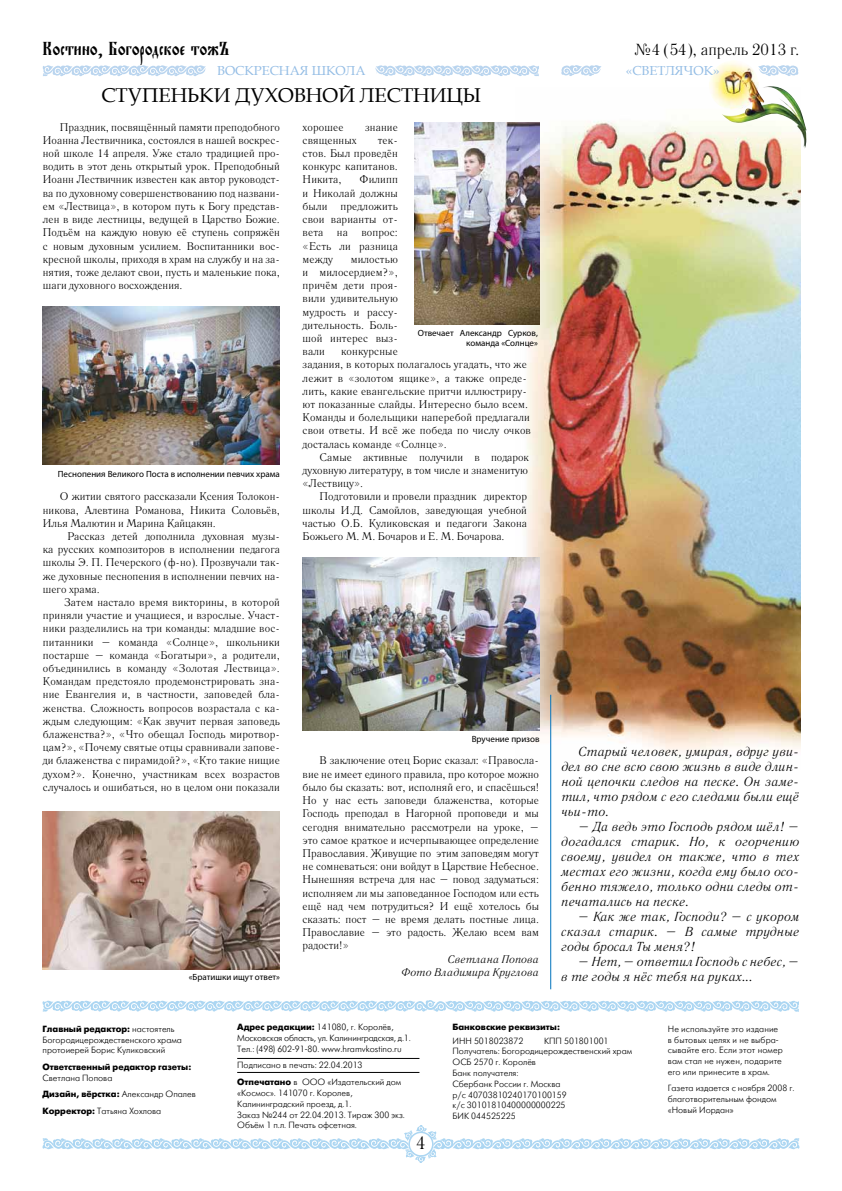
<style>
.page{position:relative;width:842px;height:1191px;background:#fff}
.page>*{position:absolute;margin:0;border:0;box-sizing:border-box;transform-origin:0 0}
.t1{font:20px "Book Antiqua";color:#000}
.t2{font:20px "Evangelie";color:#000}
.t3{font:18px "Literaturnaya C";color:#000}
.t4{font:16px "Literaturnaya C";color:#000}
.t5{font:italic 13px/15px "Literaturnaya C";color:#000;text-align:justify}
.t6{font:13px "Book Antiqua";color:#94bde5}
.t7{font:11px/13.2px "Literaturnaya C";color:#000;text-align:justify}
.t8{font:italic 11px/13.2px "Literaturnaya C";color:#000;text-align:right}
.t9{font:9px/10.8px "Futuris C";color:#000}
.t10{font:9px/10.8px "Myriad Pro";color:#000;text-align:right}
.t11{font:700 9px "Futuris C";color:#000}
.s1{font-weight:700}
</style>
<div class="page">
<svg style="left:43px;top:1125px;width:756px;height:37px"></svg>
<img style="left:516px;top:121px;width:284px;height:649px">
<svg style="left:43px;top:65px;width:163px;height:11px"></svg>
<svg style="left:375px;top:65px;width:164px;height:11px"></svg>
<hr style="left:237px;top:1058px;width:182px;height:1px;background:#000">
<hr style="left:237px;top:1072px;width:182px;height:1px;background:#000">
<svg style="left:43px;top:1000px;width:755px;height:11px"></svg>
<img style="left:709px;top:61px;width:98px;height:89px">
<svg style="left:561px;top:65px;width:41px;height:11px"></svg>
<svg style="left:758px;top:65px;width:40px;height:11px"></svg>
<hr style="left:550px;top:694px;width:1px;height:295px;background:#0072bc">
<img style="left:43px;top:307px;width:237px;height:158px">
<img style="left:303px;top:558px;width:237px;height:173px">
<img style="left:43px;top:811px;width:237px;height:158px">
<img style="left:415px;top:122px;width:125px;height:203px">
<h1 class="t2" style="left:43px;top:37px;width:189px">Костино, Богородское тожЪ</h1>
<h3 class="t4" style="left:634px;top:40px;width:167px">№4 (54), апрель 2013 г.</h3>
<p class="t6" style="left:217px;top:62px;width:150px">ВОСКРЕСНАЯ ШКОЛА</p>
<p class="t6" style="left:626px;top:62px;width:95px">«СВЕТЛЯЧОК»</p>
<h1 class="t1" style="left:101px;top:82px;width:381px">СТУПЕНЬКИ ДУХОВНОЙ ЛЕСТНИЦЫ</h1>
<p class="t7" style="left:43px;top:120px;width:239px;text-align:left;text-indent:17px">Праздник, посвящённый памяти преподобного Иоанна Лествичника, состоялся в нашей воскрес&shy;ной школе 14 апреля. Уже стало традицией про&shy;водить в этот день открытый урок. Преподобный Иоанн Лествичник известен как автор руководст&shy;ва по духовному совершенствованию под названи&shy;ем «Лествица», в котором путь к Богу представ&shy;лен в виде лестницы, ведущей в Царство Божие.<br>Подъём на каждую новую её ступень сопряжён с новым духовным усилием. Воспитанники вос&shy;кресной школы, приходя в храм на службу и на за&shy;нятия, тоже делают свои, пусть и маленькие пока, шаги духовного восхождения.</p>
<p class="t10" style="left:58px;top:468px;width:224px">Песнопения Великого Поста в исполнении певчих храма</p>
<p class="t7" style="left:43px;top:490px;width:239px;text-indent:17px">О житии святого рассказали Ксения Толокон&shy;никова, Алевтина Романова, Никита Соловьёв, Илья Малютин и Марина Кайцакян.</p>
<p class="t7" style="left:43px;top:530px;width:239px;text-indent:24px">Рассказ детей дополнила духовная музы&shy;ка русских композиторов в исполнении педагога школы Э. П. Печерского (ф-но). Прозвучали так&shy;же духовные песнопения в исполнении певчих на&shy;шего храма.</p>
<p class="t7" style="left:43px;top:596px;width:239px;text-indent:21px">Затем настало время викторины, в которой приняли участие и учащиеся, и взрослые. Участ&shy;ники разделились на три команды: младшие вос&shy;питанники – команда «Солнце», школьники постарше – команда «Богатыри», а родители, объединились в команду «Золотая Лествица».<br>Командам предстояло продемонстрировать зна&shy;ние Евангелия и, в частности, заповедей бла&shy;женства. Сложность вопросов возрастала с ка&shy;ждым следующим: «Как звучит первая заповедь блаженства?», «Что обещал Господь миротвор&shy;цам?», «Почему святые отцы сравнивали запове&shy;ди блаженства с пирамидой?», «Кто такие нищие духом?». Конечно, участникам всех возрастов случалось и ошибаться, но в целом они показали</p>
<p class="t10" style="left:189px;top:971px;width:93px">«Братишки ищут ответ»</p>
<p class="t7" style="left:303px;top:120px;width:42px">хорошее</p>
<p class="t7" style="left:365px;top:120px;width:34px">знание</p>
<p class="t7" style="left:303px;top:134px;width:56px">священных</p>
<p class="t7" style="left:303px;top:134px;width:97px;text-indent:75px">тек&shy;стов. Был проведён конкурс капитанов.<br>Никита,</p>
<p class="t7" style="left:303px;top:173px;width:97px;text-indent:57px">Филипп и Николай должны были предложить свои варианты от&shy;вета на вопрос: «Есть ли разница между</p>
<p class="t7" style="left:303px;top:252px;width:97px;text-indent:48px">милостью и милосердием?», причём дети проя&shy;вили удивительную мудрость и рассу&shy;дительность. Боль&shy;шой интерес выз&shy;вали</p>
<p class="t10" style="left:418px;top:327px;width:122px">Отвечает Александр Сурков, команда «Солнце»</p>
<p class="t7" style="left:303px;top:345px;width:230px;text-align:left;text-indent:38px">конкурсные<br>задания, в которых полагалось угадать, что же лежит в «золотом ящике», а также опреде&shy;лить, какие евангельские притчи иллюстриру&shy;ют показанные слайды. Интересно было всем.<br>Команды и болельщики наперебой предлагали свои ответы. И всё же победа по числу очков досталась команде «Солнце».</p>
<p class="t7" style="left:303px;top:450px;width:228px;text-indent:17px">Самые активные получили в подарок духовную литературу, в том числе и знаменитую «Лествицу».</p>
<p class="t7" style="left:303px;top:490px;width:226px;text-indent:17px">Подготовили и провели праздник директор школы И.Д. Самойлов, заведующая учебной частью О.Б. Куликовская и педагоги Закона Божьего М. М. Бочаров и Е. М. Бочарова.</p>
<p class="t10" style="left:472px;top:734px;width:69px">Вручение призов</p>
<p class="t7" style="left:303px;top:754px;width:238px;text-indent:17px">В заключение отец Борис сказал: «Правосла&shy;вие не имеет единого правила, про которое можно было бы сказать: вот, исполняй его, и спасёшься!<br>Но у нас есть заповеди блаженства, которые Господь преподал в Нагорной проповеди и мы сегодня внимательно рассмотрели на уроке, – это самое краткое и исчерпывающее определение Православия. Живущие по этим заповедям могут не сомневаться: они войдут в Царствие Небесное.<br>Нынешняя встреча для нас – повод задуматься: исполняем ли мы заповеданное Господом или есть ещё над чем потрудиться? И ещё хотелось бы сказать: пост – не время делать постные лица.<br>Православие – это радость. Желаю всем вам радости!»</p>
<p class="t8" style="left:401px;top:952px;width:139px">Светлана Попова<br>Фото Владимира Круглова</p>
<p class="t5" style="left:561px;top:744px;width:240px;text-indent:17px">Старый человек, умирая, вдруг уви&shy;дел во сне всю свою жизнь в виде длин&shy;ной цепочки следов на песке. Он заме&shy;тил, что рядом с его следами были ещё чьи-то.</p>
<p class="t5" style="left:561px;top:819px;width:240px;text-indent:17px">– Да ведь это Господь рядом шёл! – догадался старик. Но, к огорчению своему, увидел он также, что в тех местах его жизни, когда ему было осо&shy;бенно тяжело, только одни следы от&shy;печатались на песке.</p>
<p class="t5" style="left:561px;top:909px;width:240px;text-indent:17px">– Как же так, Господи? – с укором сказал старик. – В самые трудные годы бросал Ты меня?!</p>
<p class="t5" style="left:561px;top:954px;width:240px;text-indent:17px">– Нет, – ответил Господь с небес, – в те годы я нёс тебя на руках...</p>
<p class="t9" style="left:43px;top:1023px;width:141px"><span class="s1">Главный редактор:</span> настоятель<br>Богородицерождественского храма протоиерей Борис Куликовский</p>
<p class="t11" style="left:43px;top:1061px;width:150px">Ответственный редактор газеты:</p>
<p class="t9" style="left:43px;top:1069px;width:155px;line-height:16.5px">Светлана Попова<br><span class="s1">Дизайн, вёрстка:</span> Александр Опалев<br><span class="s1">Корректор:</span> Татьяна Хохлова</p>
<p class="t9" style="left:237px;top:1022px;width:175px"><span class="s1">Адрес редакции:</span> 141080, г. Королёв,<br>Московская область, ул. Калининградская, д.1.<br>Тел.: (498) 602-91-80. www.hramvkostino.ru</p>
<p class="t9" style="left:237px;top:1056px;width:166px;line-height:17px">Подписано в печать: 22.04.2013<br><span class="s1">Отпечатано</span> в ООО «Издательский дом</p>
<p class="t9" style="left:237px;top:1087px;width:169px">«Космос». 141070 г. Королев,<br>Калининградский проезд, д.1.<br>Заказ №244 от 22.04.2013. Тираж 300 экз.<br>Объём 1 п.л. Печать офсетная.</p>
<h2 class="t3" style="left:416px;top:1133px;width:11px">4</h2>
<p class="t11" style="left:452px;top:1021px;width:109px">Банковские реквизиты:</p>
<p class="t9" style="left:452px;top:1035px;width:72px">ИНН 5018023872</p>
<p class="t9" style="left:452px;top:1035px;width:181px;text-indent:92px">КПП 501801001<br>Получатель: Богородицерождественский храм<br>ОСБ 2570 г. Королёв<br>Банк получателя:<br>Сбербанк России г. Москва<br>р/c 40703810240170100159<br>к/с 30101810400000000225<br>БИК 044525225</p>
<p class="t9" style="left:668px;top:1023px;width:116px">Не используйте это издание в бытовых целях и не выбра&shy;сывайте его. Если этот номер вам стал не нужен, подарите его или принесите в храм.</p>
<p class="t9" style="left:668px;top:1083px;width:128px">Газета издается с ноября 2008 г. благотворительным фондом «Новый Иордан»</p>
</div>
